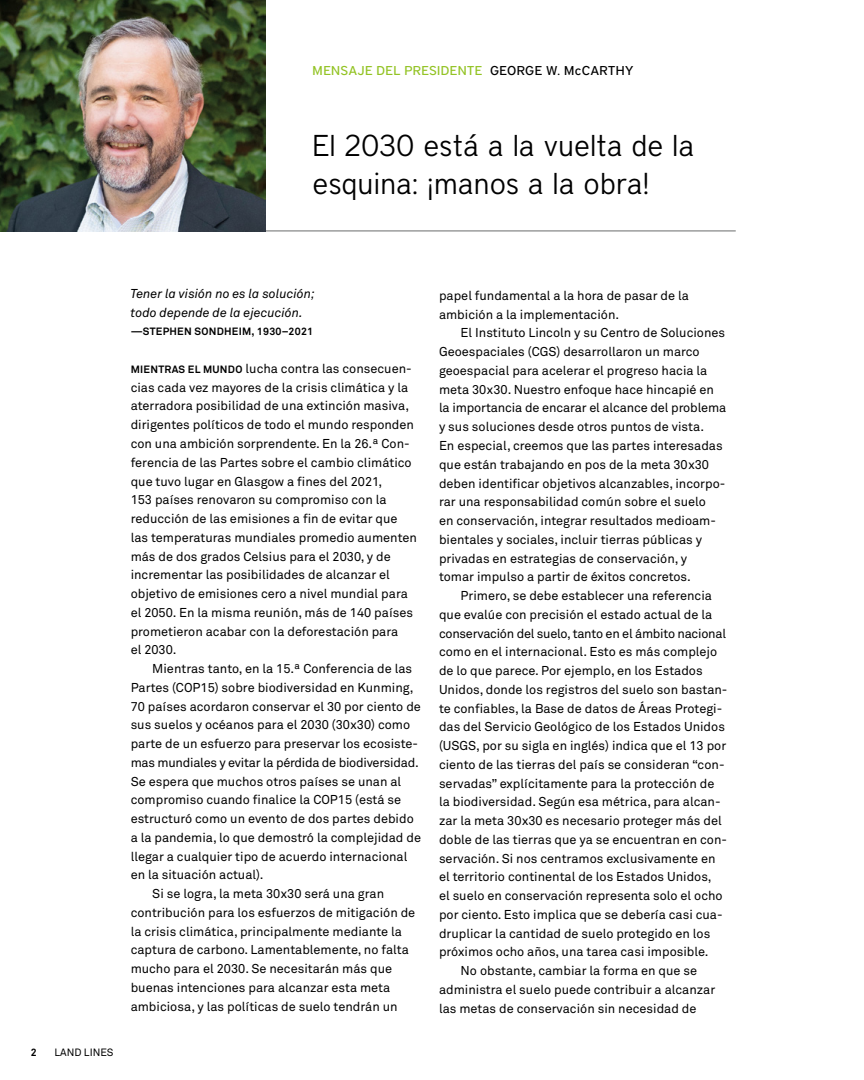
<style>
.page{position:relative;width:864px;height:1080px;background:#fff}
.page>*{position:absolute;margin:0;border:0;box-sizing:border-box;transform-origin:0 0}
.t1{font:300 30px/37.5px "District";color:#000}
.t2{font:12.75px/18.8px "Akkurat Pro";color:#000}
.t3{font:12.75px "Akkurat Pro";letter-spacing:-.02em;color:#000}
.t4{font:italic 12.75px/18.8px "Akkurat Pro";color:#000}
.t5{font:500 12.75px "District";letter-spacing:.03em;color:#93c324}
.t6{font:700 10.5px "Akkurat Pro";letter-spacing:.025em;color:#000}
.t7{font:10.5px "Akkurat Pro";color:#000}
.s1{color:#000}
.s2{font-weight:700;font-size:10.5px}
</style>
<div class="page">
<hr style="left:0;top:231px;width:736px;height:1px;background:#6a6c6c">
<img style="left:0;top:0;width:266px;height:231px">
<p class="t5" style="left:313px;top:63px;width:322px">MENSAJE DEL PRESIDENTE <span class="s1">GEORGE W. McCARTHY</span></p>
<h1 class="t1" style="left:313px;top:127px;width:383px">El 2030 está a la vuelta de la esquina: ¡manos a la obra!</h1>
<p class="t6" style="left:31px;top:1046px;width:7px">2</p>
<p class="t7" style="left:55px;top:1047px;width:61px">LAND LINES</p>
<p class="t4" style="left:131px;top:285px;width:186px">Tener la visión no es la solución; todo depende de la ejecución.</p>
<p class="t6" style="left:131px;top:325px;width:184px">—STEPHEN SONDHEIM, 1930–2021</p>
<p class="t2" style="left:131px;top:360px;width:288px"><span class="s2">MIENTRAS EL MUNDO</span> lucha contra las consecuen&shy;cias cada vez mayores de la crisis climática y la aterradora posibilidad de una extinción masiva, dirigentes políticos de todo el mundo responden con una ambición sorprendente. En la 26.ª Con&shy;ferencia de las Partes sobre el cambio climático que tuvo lugar en Glasgow a fines del 2021,<br>153 países renovaron su compromiso con la reducción de las emisiones a fin de evitar que las temperaturas mundiales promedio aumenten más de dos grados Celsius para el 2030, y de incrementar las posibilidades de alcanzar el objetivo de emisiones cero a nivel mundial para el 2050. En la misma reunión, más de 140 países prometieron acabar con la deforestación para<br>el 2030.</p>
<p class="t2" style="left:152px;top:660px;width:261px">Mientras tanto, en la 15.ª Conferencia de las</p>
<p class="t2" style="left:131px;top:678px;width:284px">Partes (COP15) sobre biodiversidad en Kunming,</p>
<p class="t2" style="left:131px;top:697px;width:292px">70 países acordaron conservar el 30 por ciento de</p>
<p class="t2" style="left:131px;top:716px;width:281px">sus suelos y océanos para el 2030 (30x30) como</p>
<p class="t2" style="left:131px;top:735px;width:289px">parte de un esfuerzo para preservar los ecosiste-</p>
<p class="t3" style="left:131px;top:755px;width:290px">mas mundiales y evitar la pérdida de biodiversidad.</p>
<p class="t2" style="left:131px;top:772px;width:272px">Se espera que muchos otros países se unan al</p>
<p class="t2" style="left:131px;top:791px;width:272px">compromiso cuando finalice la COP15 (está se</p>
<p class="t2" style="left:131px;top:810px;width:285px">estructuró como un evento de dos partes debido</p>
<p class="t2" style="left:131px;top:828px;width:292px">a la pandemia, lo que demostró la complejidad de</p>
<p class="t2" style="left:131px;top:847px;width:278px">llegar a cualquier tipo de acuerdo internacional</p>
<p class="t2" style="left:131px;top:866px;width:134px">en la situación actual).</p>
<p class="t2" style="left:152px;top:885px;width:233px">Si se logra, la meta 30x30 será una gran</p>
<p class="t2" style="left:131px;top:903px;width:286px">contribución para los esfuerzos de mitigación de</p>
<p class="t2" style="left:131px;top:922px;width:273px">la crisis climática, principalmente mediante la</p>
<p class="t2" style="left:131px;top:941px;width:280px">captura de carbono. Lamentablemente, no falta</p>
<p class="t2" style="left:131px;top:960px;width:263px">mucho para el 2030. Se necesitarán más que</p>
<p class="t2" style="left:131px;top:978px;width:261px">buenas intenciones para alcanzar esta meta</p>
<p class="t2" style="left:131px;top:997px;width:268px">ambiciosa, y las políticas de suelo tendrán un</p>
<p class="t2" style="left:439px;top:287px;width:251px">papel fundamental a la hora de pasar de la ambición a la implementación.</p>
<p class="t2" style="left:439px;top:324px;width:289px;text-indent:22px">El Instituto Lincoln y su Centro de Soluciones Geoespaciales (CGS) desarrollaron un marco geoespacial para acelerar el progreso hacia la meta 30x30. Nuestro enfoque hace hincapié en la importancia de encarar el alcance del problema y sus soluciones desde otros puntos de vista.<br>En especial, creemos que las partes interesadas que están trabajando en pos de la meta 30x30 deben identificar objetivos alcanzables, incorpo&shy;rar una responsabilidad común sobre el suelo<br>en conservación, integrar resultados medioam&shy;bientales y sociales, incluir tierras públicas y privadas en estrategias de conservación, y<br>tomar impulso a partir de éxitos concretos.</p>
<p class="t2" style="left:461px;top:587px;width:253px">Primero, se debe establecer una referencia</p>
<p class="t2" style="left:439px;top:605px;width:275px">que evalúe con precisión el estado actual de la</p>
<p class="t3" style="left:439px;top:626px;width:289px">conservación del suelo, tanto en el ámbito nacional</p>
<p class="t2" style="left:439px;top:643px;width:280px">como en el internacional. Esto es más complejo</p>
<p class="t2" style="left:439px;top:662px;width:265px">de lo que parece. Por ejemplo, en los Estados</p>
<p class="t2" style="left:439px;top:680px;width:290px">Unidos, donde los registros del suelo son bastan-</p>
<p class="t2" style="left:439px;top:699px;width:285px">te confiables, la Base de datos de Áreas Protegi-</p>
<p class="t2" style="left:439px;top:718px;width:287px">das del Servicio Geológico de los Estados Unidos</p>
<p class="t2" style="left:439px;top:737px;width:289px">(USGS, por su sigla en inglés) indica que el 13 por</p>
<p class="t2" style="left:439px;top:755px;width:287px">ciento de las tierras del país se consideran “con-</p>
<p class="t2" style="left:439px;top:774px;width:277px">servadas” explícitamente para la protección de</p>
<p class="t2" style="left:439px;top:793px;width:283px">la biodiversidad. Según esa métrica, para alcan-</p>
<p class="t2" style="left:439px;top:812px;width:284px">zar la meta 30x30 es necesario proteger más del</p>
<p class="t2" style="left:439px;top:830px;width:290px">doble de las tierras que ya se encuentran en con-</p>
<p class="t2" style="left:439px;top:849px;width:278px">servación. Si nos centramos exclusivamente en</p>
<p class="t2" style="left:439px;top:868px;width:274px">el territorio continental de los Estados Unidos,</p>
<p class="t2" style="left:439px;top:887px;width:285px">el suelo en conservación representa solo el ocho</p>
<p class="t2" style="left:439px;top:905px;width:285px">por ciento. Esto implica que se debería casi cua-</p>
<p class="t2" style="left:439px;top:924px;width:273px">druplicar la cantidad de suelo protegido en los</p>
<p class="t2" style="left:439px;top:943px;width:271px">próximos ocho años, una tarea casi imposible.</p>
<p class="t2" style="left:461px;top:962px;width:238px">No obstante, cambiar la forma en que se</p>
<p class="t2" style="left:439px;top:980px;width:278px">administra el suelo puede contribuir a alcanzar</p>
<p class="t2" style="left:439px;top:999px;width:259px">las metas de conservación sin necesidad de</p>
</div>
